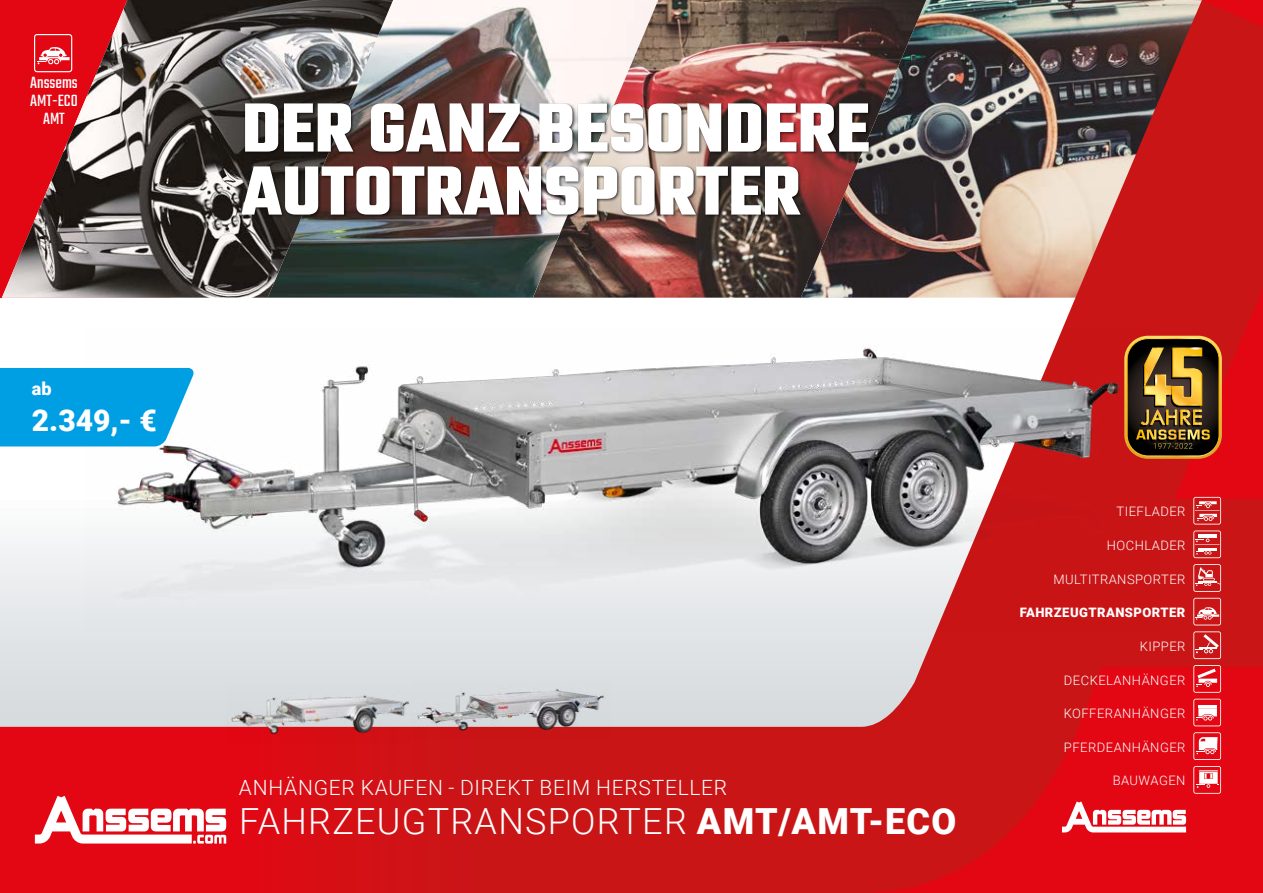
<style>
.page{position:relative;width:1263px;height:893px;background:#fff}
.page>*{position:absolute;margin:0;border:0;box-sizing:border-box;transform-origin:0 0}
.t1{font:700 75px/63px "Teko";color:#fff}
.t2{font:300 36px "Roboto";letter-spacing:.035em;color:#fff}
.t3{font:900 30px "Roboto";color:#fff}
.t4{font:300 21px "Roboto";letter-spacing:.035em;color:#fff}
.t5{font:18px/18px "Teko";color:#fff;text-align:center}
.t6{font:900 18px "Roboto";color:#fff}
.t7{font:300 13.05px "Roboto";letter-spacing:.035em;color:#fff}
.t8{font:900 13.05px "Roboto";letter-spacing:.035em;color:#fff}
.s1{font-weight:900}
</style>
<div class="page">
<img style="left:0;top:1px;width:1263px;height:892px">
<svg style="left:1193px;top:497px;width:28px;height:61px;background:#d85455"></svg>
<hr style="left:1198px;top:548px;width:19px;height:3px;background:#fff">
<svg style="left:1193px;top:564px;width:28px;height:28px"></svg>
<svg style="left:1193px;top:598px;width:28px;height:27px"></svg>
<svg style="left:1193px;top:631px;width:28px;height:28px"></svg>
<svg style="left:1193px;top:665px;width:28px;height:28px"></svg>
<svg style="left:1193px;top:699px;width:28px;height:27px"></svg>
<svg style="left:1193px;top:732px;width:28px;height:28px"></svg>
<svg style="left:1193px;top:766px;width:28px;height:28px"></svg>
<svg style="left:1062px;top:801px;width:124px;height:31px"></svg>
<div style="left:240px;top:103px;width:632px;height:116px;background:#000;opacity:.7"></div>
<img style="left:87px;top:330px;width:1071px;height:302px">
<img style="left:226px;top:686px;width:185px;height:56px">
<img style="left:412px;top:680px;width:198px;height:59px">
<svg style="left:34px;top:34px;width:38px;height:38px"></svg>
<svg style="left:35px;top:796px;width:191px;height:48px"></svg>
<svg style="left:0;top:368px;width:195px;height:78px;background:#12a6e4"></svg>
<svg style="left:1124px;top:336px;width:98px;height:123px;background:#705322"></svg>
<h3 class="t5" style="left:30px;top:75px;width:49px">Anssems<br>AMT-ECO<br>AMT</h3>
<h3 class="t6" style="left:32px;top:376px;width:21px">ab</h3>
<h3 class="t3" style="left:32px;top:399px;width:126px">2.349,- €</h3>
<h1 class="t1" style="left:241px;top:102px;width:630px">DER GANZ BESONDERE<br>AUTOTRANSPORTER</h1>
<h3 class="t4" style="left:239px;top:773px;width:490px">ANHÄNGER KAUFEN - DIREKT BEIM HERSTELLER</h3>
<h2 class="t2" style="left:239px;top:796px;width:718px">FAHRZEUGTRANSPORTER <span class="s1">AMT/AMT-ECO</span></h2>
<p class="t7" style="left:1116px;top:503px;width:70px">TIEFLADER</p>
<p class="t7" style="left:1107px;top:536px;width:80px">HOCHLADER</p>
<p class="t7" style="left:1053px;top:570px;width:133px">MULTITRANSPORTER</p>
<p class="t8" style="left:1020px;top:603px;width:167px">FAHRZEUGTRANSPORTER</p>
<p class="t7" style="left:1140px;top:637px;width:47px">KIPPER</p>
<p class="t7" style="left:1064px;top:671px;width:123px">DECKELANHÄNGER</p>
<p class="t7" style="left:1064px;top:704px;width:123px">KOFFERANHÄNGER</p>
<p class="t7" style="left:1064px;top:738px;width:123px">PFERDEANHÄNGER</p>
<p class="t7" style="left:1113px;top:772px;width:74px">BAUWAGEN</p>
</div>
